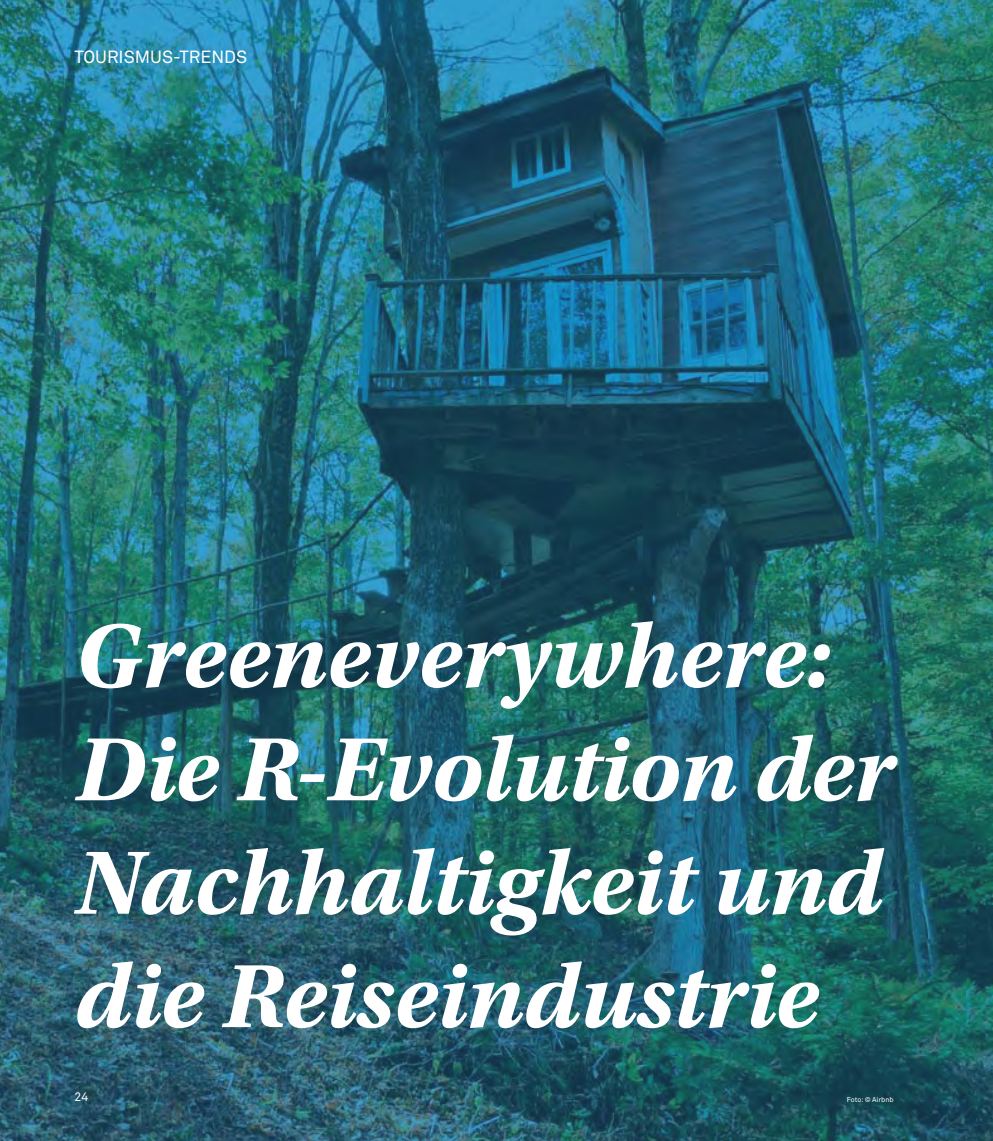
<style>
.page{position:relative;width:993px;height:1141px;background:#fff}
.page>*{position:absolute;margin:0;border:0;box-sizing:border-box;transform-origin:0 0}
.t1{font:italic 700 94.5px/113.4px "Utopia Std";letter-spacing:-.005em;color:#fff}
.t2{font:17.5px "Akkurat Pro";color:#fff}
.t3{font:12.25px "Akkurat Pro";color:#fff}
.t4{font:7px "Akkurat Pro";color:#fff}
.s1{color:#000}
</style>
<div class="page">
<img style="left:0;top:0;width:992px;height:1141px">
<p class="t2" style="left:74px;top:47px;width:56px">TOU RISMUS</p>
<p class="t2" style="left:124px;top:47px;width:125px"><span class="s1">SMUS</span>-TRENDS<span class="s1">DS</span></p>
<p class="t1" style="left:74px;top:600px;width:821px">Greeneverywhere:<br>Die R-Evolution der<br>Nachhaltigkeit und die Reiseindustrie</p>
<p class="t3" style="left:74px;top:1090px;width:15px">24</p>
<p class="t4" style="left:846px;top:1095px;width:48px">FOTO: © AIRBNB</p>
</div>
